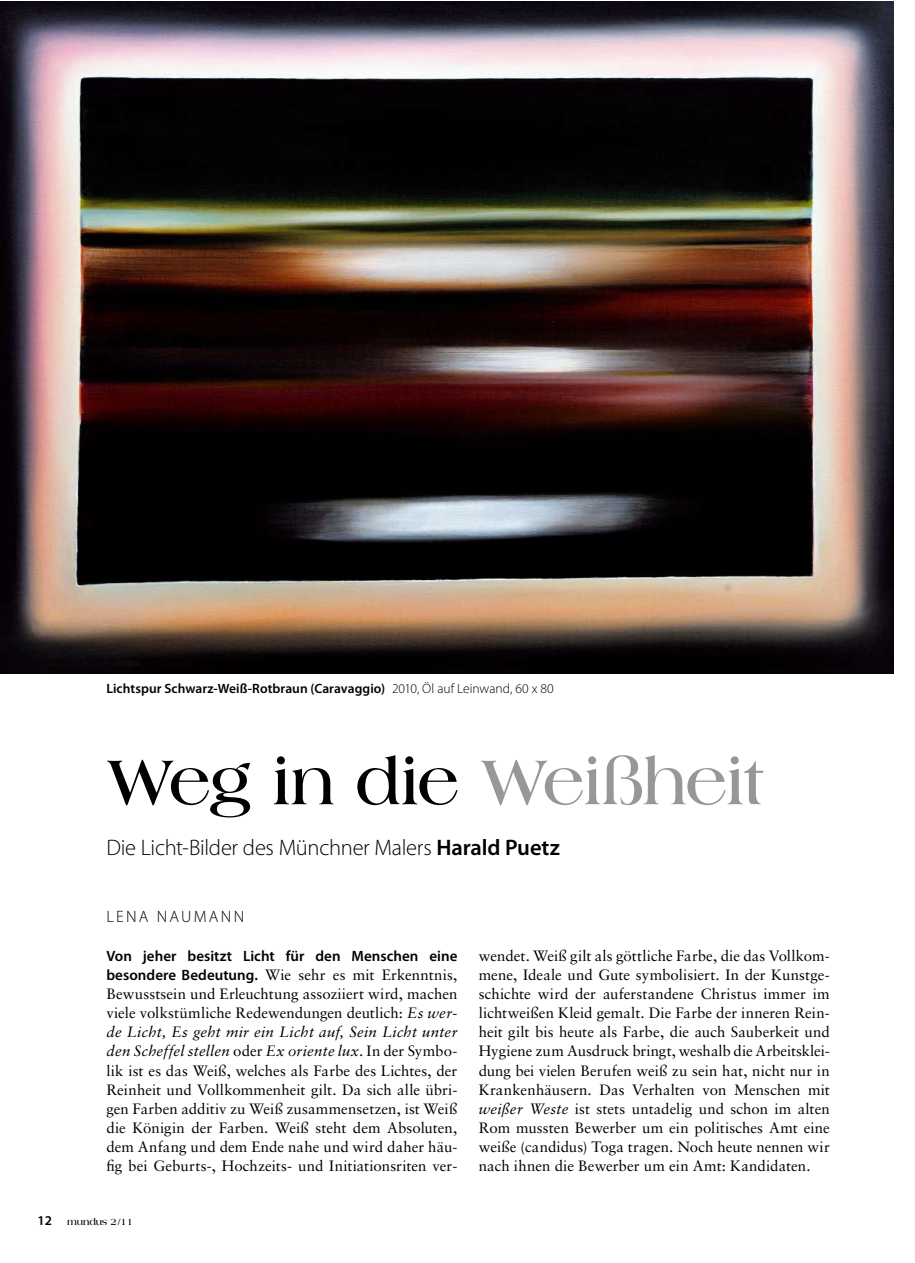
<style>
.page{position:relative;width:915px;height:1263px;background:#fff}
.page>*{position:absolute;margin:0;border:0;box-sizing:border-box;transform-origin:0 0}
.t1{font:700 67.5px "Americana Std";letter-spacing:-.03em;color:#000}
.t2{font:300 22.5px "Myriad Pro";letter-spacing:-.01em;color:#000}
.t3{font:300 16.5px "Myriad Pro";letter-spacing:.135em;color:#000}
.t4{font:15px/19.2px "Sabon";letter-spacing:.005em;color:#000;text-align:justify}
.t5{font:600 15px "Myriad Pro";color:#000}
.t6{font:600 13.5px "Myriad Pro";letter-spacing:.005em;color:#000}
.t7{font:700 9.75px "Americana Std";letter-spacing:-.01em;color:#000}
.s1{font-weight:300}
.s2{color:#97979b}
.s3{font-weight:600}
.s4{font-family:"Myriad Pro";font-weight:600}
.s5{font-style:italic}
.s6{font-family:"Myriad Pro";font-weight:600;font-size:13.5px}
</style>
<div class="page">
<img style="left:0;top:1px;width:893px;height:673px">
<p class="t6" style="left:106px;top:680px;width:448px">Lichtspur Schwarz-Weiß-Rotbraun (Caravaggio) <span class="s1">2010, Öl auf Leinwand, 60 x 80</span></p>
<h1 class="t1" style="left:106px;top:744px;width:659px">Weg in die <span class="s2">Weißheit</span></h1>
<h2 class="t2" style="left:106px;top:834px;width:455px">Die Licht-Bilder des Münchner Malers <span class="s3">Harald Puetz</span></h2>
<p class="t3" style="left:106px;top:907px;width:139px">LENA NAUMANN</p>
<p class="t5" style="left:106px;top:946px;width:352px">Von jeher besitzt Licht für den Menschen eine</p>
<p class="t4" style="left:106px;top:965px;width:352px"><span class="s4">besondere Bedeutung.</span> Wie sehr es mit Erkenntnis, Bewusstsein und Erleuchtung assoziiert wird, machen viele volkstümliche Redewendungen deutlich: <span class="s5">Es wer&shy;de Licht, Es geht mir ein Licht auf, Sein Licht unter den Scheffel stellen</span> oder <span class="s5">Ex oriente lux</span>. In der Symbo&shy;lik ist es das Weiß, welches als Farbe des Lichtes, der Reinheit und Vollkommenheit gilt. Da sich alle übri&shy;gen Farben additiv zu Weiß zusammensetzen, ist Weiß die Königin der Farben. Weiß steht dem Absoluten, dem Anfang und dem Ende nahe und wird daher häu&shy;fig bei Geburts-, Hochzeits- und Initiationsriten ver-</p>
<p class="t7" style="left:37px;top:1216px;width:97px"><span class="s6">12</span> mundus 2/11</p>
<p class="t4" style="left:478px;top:946px;width:352px">wendet. Weiß gilt als göttliche Farbe, die das Vollkom&shy;mene, Ideale und Gute symbolisiert. In der Kunstge&shy;schichte wird der auferstandene Christus immer im lichtweißen Kleid gemalt. Die Farbe der inneren Rein&shy;heit gilt bis heute als Farbe, die auch Sauberkeit und Hygiene zum Ausdruck bringt, weshalb die Arbeitsklei&shy;dung bei vielen Berufen weiß zu sein hat, nicht nur in Krankenhäusern. Das Verhalten von Menschen mit <span class="s5">weißer Weste</span> ist stets untadelig und schon im alten Rom mussten Bewerber um ein politisches Amt eine weiße (candidus) Toga tragen. Noch heute nennen wir nach ihnen die Bewerber um ein Amt: Kandidaten.</p>
</div>
